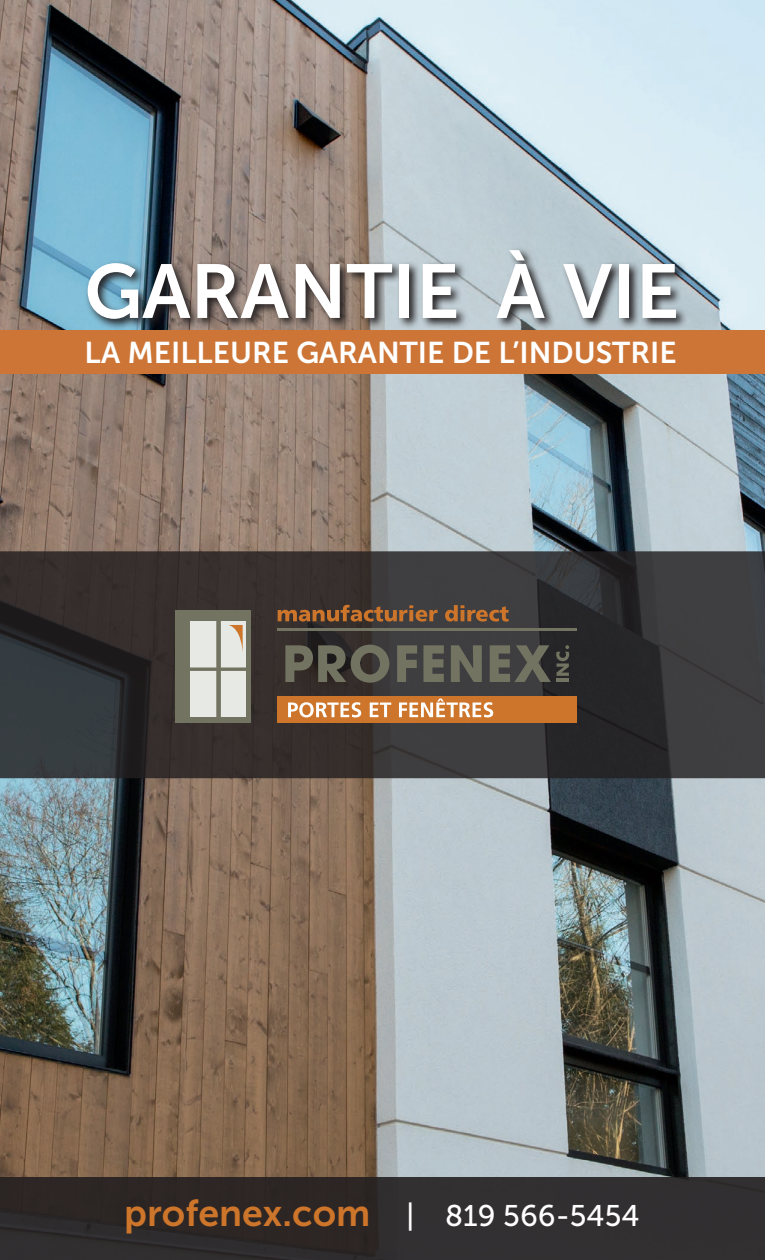
<style>
.page{position:relative;width:765px;height:1260px;background:#fff}
.page>*{position:absolute;margin:0;border:0;box-sizing:border-box;transform-origin:0 0}
.t1{font:75.88px "Museo Sans 700";color:#fff}
.t2{font:37.5px "Museo Sans 700";color:#cd752b}
.t3{font:30px "Museo Sans 700";color:#fff}
.t4{font:29.88px "Museo Sans 500";color:#fff}
</style>
<div class="page">
<img style="left:0;top:0;width:765px;height:1177px">
<div style="left:0;top:330px;width:765px;height:44px;background:#cc7536"></div>
<svg style="left:0;top:551px;width:765px;height:227px;background:#353334"></svg>
<hr style="left:278px;top:628px;width:299px;height:3px;background:#737361">
<svg style="left:278px;top:605px;width:160px;height:17px;background:#764f30"></svg>
<svg style="left:445px;top:605px;width:64px;height:17px"></svg>
<div style="left:278px;top:697px;width:299px;height:26px;background:#cd752b"></div>
<svg style="left:288px;top:702px;width:73px;height:15px"></svg>
<svg style="left:370px;top:703px;width:21px;height:14px"></svg>
<svg style="left:399px;top:699px;width:94px;height:18px"></svg>
<div style="left:175px;top:610px;width:75px;height:113px;background:#737361"></div>
<svg style="left:190px;top:621px;width:56px;height:96px;background:#d8d9d1"></svg>
<svg style="left:285px;top:645px;width:104px;height:38px;background:#555248"></svg>
<svg style="left:397px;top:645px;width:20px;height:37px"></svg>
<svg style="left:423px;top:645px;width:21px;height:37px"></svg>
<svg style="left:451px;top:645px;width:31px;height:37px"></svg>
<svg style="left:490px;top:645px;width:79px;height:37px;background:#53534b"></svg>
<svg style="left:84px;top:247px;width:604px;height:83px;background:#82888b"></svg>
<svg style="left:0;top:1177px;width:765px;height:83px;background:#2f2b2b"></svg>
<h1 class="t1" style="left:84px;top:250px;width:596px">GARANTIE À VIE</h1>
<p class="t3" style="left:84px;top:336px;width:594px">LA MEILLEURE GARANTIE DE L’INDUSTRIE</p>
<p class="t2" style="left:124px;top:1192px;width:248px">profenex.com</p>
<p class="t4" style="left:406px;top:1199px;width:235px">| 819 566-5454</p>
</div>
